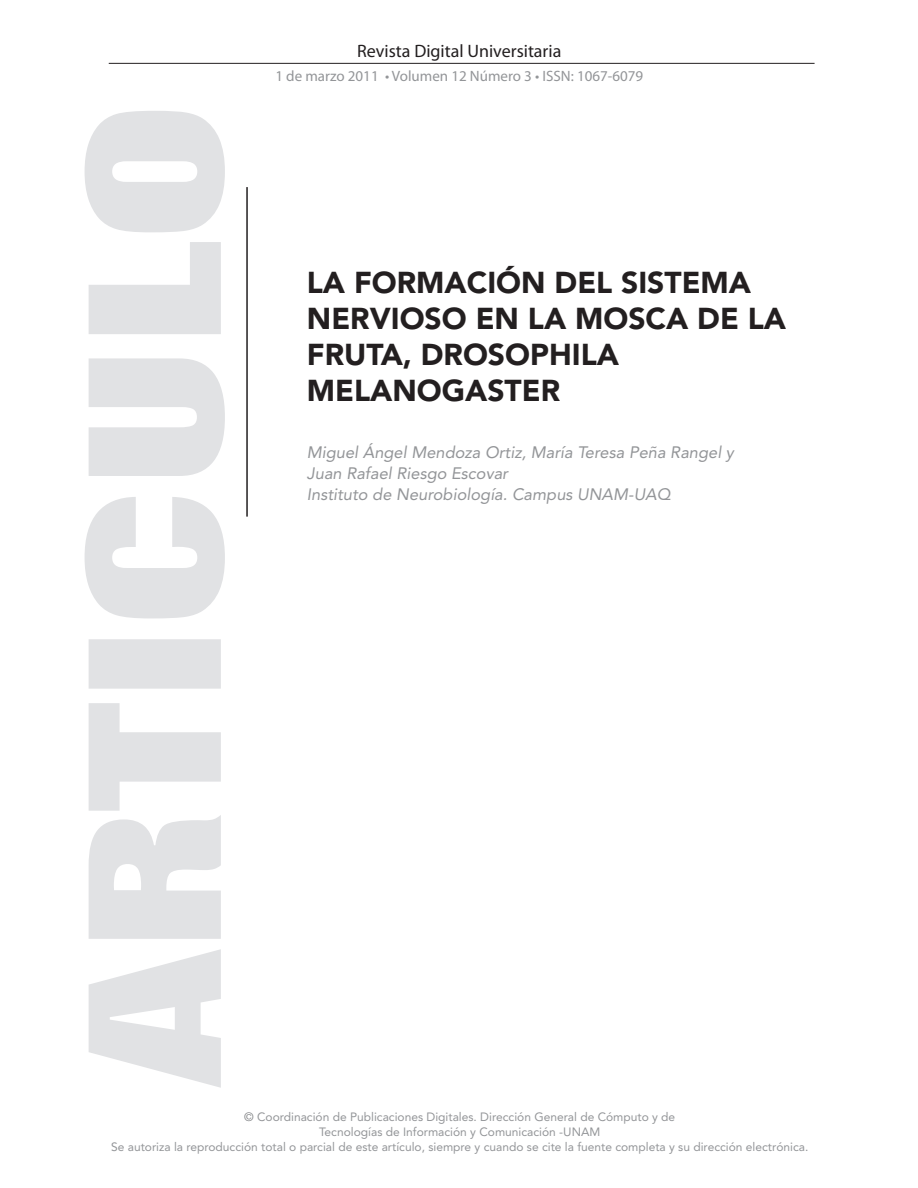
<style>
.page{position:relative;width:918px;height:1188px;background:#fff}
.page>*{position:absolute;margin:0;border:0;box-sizing:border-box;transform-origin:0 0}
.caratula_titulo{font:900 30px/36px "Avenir";color:#231f20}
.encabezados_bold{font:18px "Myriad Pro";color:#231f20}
.caratula_titulo-2{font:italic 16.5px/21px "Avenir";color:#939598}
.encabezados_light{font:15px "Myriad Pro";color:#939598}
.legales{font:12px "Avenir";color:#939598}
.s1{color:#808285}
</style>
<div class="page">
<hr style="left:109px;top:63px;width:706px;height:1px;background:#231f20">
<svg style="left:85px;top:111px;width:140px;height:977px;fill:#e1e2e4"></svg>
<hr style="left:246px;top:187px;width:2px;height:330px;background:#231f20">
<p class="encabezados_bold" style="left:357px;top:40px;width:206px">Revista Digital Universitaria</p>
<p class="encabezados_light" style="left:275px;top:67px;width:369px">1 de marzo 2011 • Volumen 12 Número 3 • ISSN: 1067-6079</p>
<p class="caratula_titulo" style="left:307px;top:264px;width:481px">LA FORMACIÓN DEL SISTEMA<br>NERVIOSO EN LA MOSCA DE LA<br>FRUTA, DROSOPHILA<br>MELANOGASTER</p>
<p class="caratula_titulo-2" style="left:307px;top:442px;width:428px">Miguel Ángel Mendoza Ortiz, María Teresa Peña Rangel y<br>Juan Rafael Riesgo Escovar<br>Instituto de Neurobiología. Campus UNAM-UAQ</p>
<p class="legales" style="left:244px;top:1110px;width:433px"><span class="s1">©</span> Coordinación de Publicaciones Digitales. Dirección General de Cómputo y de</p>
<p class="legales" style="left:319px;top:1125px;width:283px">Tecnologías de Información y Comunicación -UNAM</p>
<p class="legales" style="left:111px;top:1140px;width:699px">Se autoriza la reproducción total o parcial de este artículo, siempre y cuando se cite la fuente completa y su dirección electrónica.</p>
</div>
